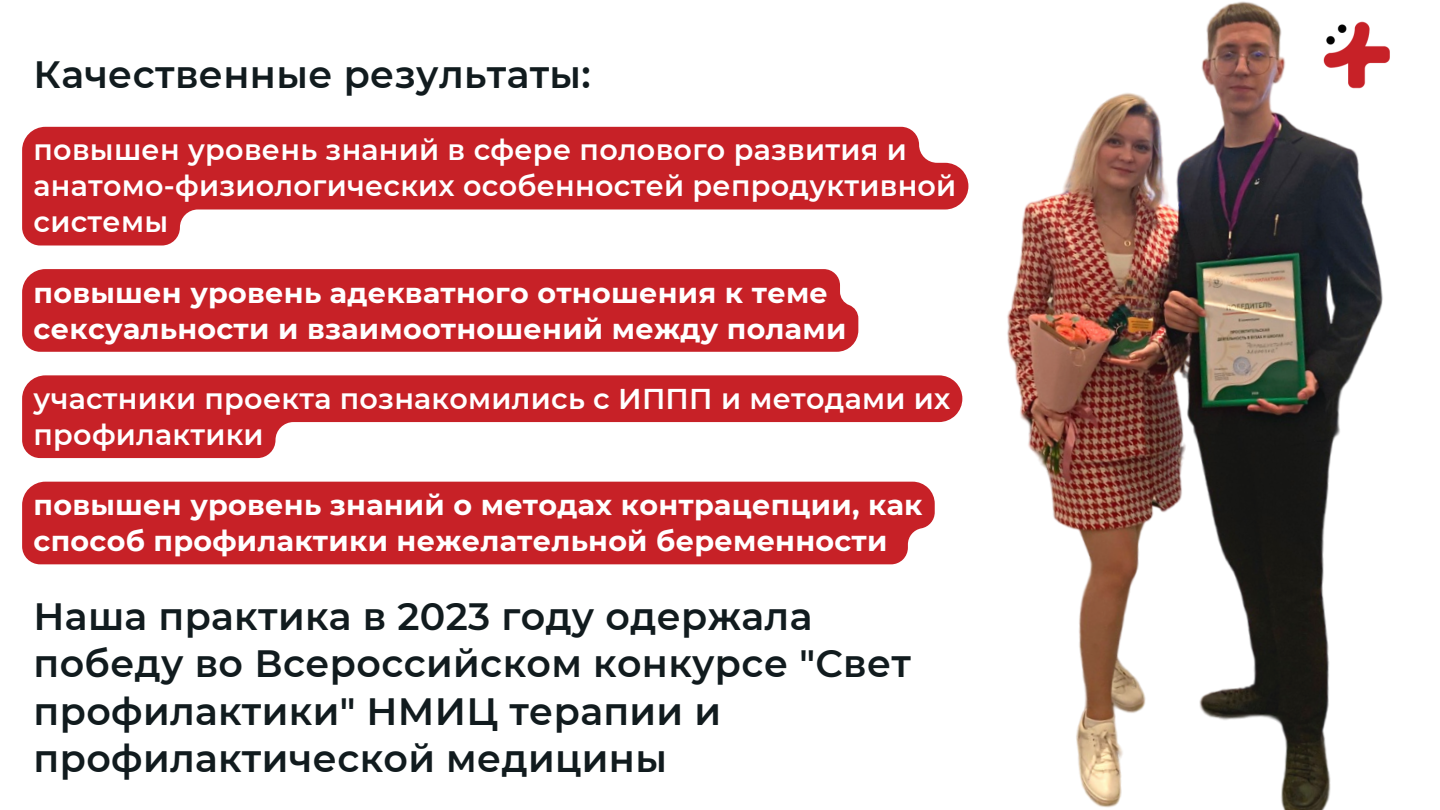
<style>
.page{position:relative;width:1440px;height:810px;background:#fff}
.page>*{position:absolute;margin:0;border:0;box-sizing:border-box;transform-origin:0 0}
.t1{font:600 38px/47.2px "Montserrat";letter-spacing:.01em;color:#111b1e}
.t2{font:700 28.6px/36px "Montserrat";letter-spacing:.01em;color:#fff}
.t3{font:600 28.6px/36px "Montserrat";letter-spacing:.01em;color:#fff}
</style>
<div class="page">
<img style="left:760px;top:1px;width:630px;height:809px">
<svg style="left:22px;top:127px;width:946px;height:119px;fill:#c72127"></svg>
<div style="left:22px;top:269px;width:836px;height:83px;background:#c72127"></div>
<svg style="left:22px;top:375px;width:940px;height:83px;fill:#c72127"></svg>
<div style="left:22px;top:482px;width:913px;height:82px;background:#c72127"></div>
<h1 class="t1" style="left:34px;top:51px;width:559px">Качественные результаты:</h1>
<p class="t3" style="left:34px;top:132px;width:924px">повышен уровень знаний в сфере полового развития и анатомо-физиологических особенностей репродуктивной системы</p>
<p class="t2" style="left:34px;top:274px;width:814px">повышен уровень адекватного отношения к теме сексуальности и взаимоотношений между полами</p>
<p class="t3" style="left:34px;top:381px;width:918px">участники проекта познакомились с ИППП и методами их профилактики</p>
<p class="t2" style="left:34px;top:487px;width:891px">повышен уровень знаний о методах контрацепции, как способ профилактики нежелательной беременности</p>
<h1 class="t1" style="left:34px;top:593px;width:879px">Наша практика в 2023 году одержала победу во Всероссийском конкурсе "Свет профилактики" НМИЦ терапии и профилактической медицины</h1>
</div>
